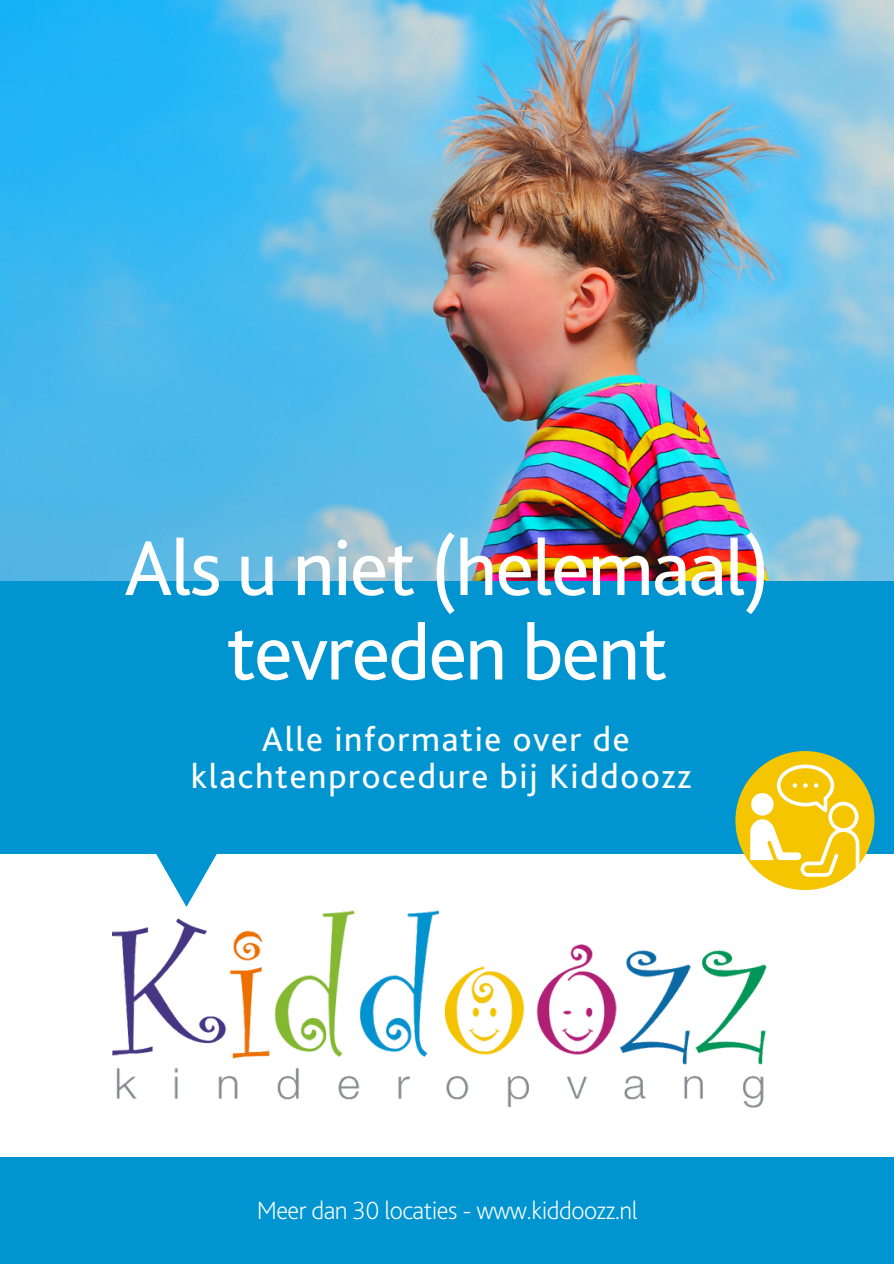
<style>
.page{position:relative;width:894px;height:1264px;background:#fff}
.page>*{position:absolute;margin:0;border:0;box-sizing:border-box;transform-origin:0 0}
.t1{font:81px/84.4px "Bliss 2";letter-spacing:-.02em;color:#fff;text-align:center}
.t2{font:35.55px/37.2px "Bliss 2";letter-spacing:.045em;color:#fff;text-align:center}
.t3{font:200 25.95px "Bliss 2";letter-spacing:-.02em;color:#fff}
</style>
<div class="page">
<img style="left:0;top:0;width:893px;height:581px">
<div style="left:0;top:1157px;width:893px;height:106px;background:#0095d1"></div>
<img style="left:112px;top:910px;width:655px;height:198px">
<div style="left:0;top:581px;width:893px;height:273px;background:#0095d1"></div>
<svg style="left:156px;top:854px;width:61px;height:53px"></svg>
<div style="left:735px;top:751px;width:139px;height:139px;background:#f4c500;border-radius:50%"></div>
<svg style="left:750px;top:764px;width:109px;height:113px"></svg>
<h1 class="t1" style="left:124px;top:526px;width:647px">Als u niet (helemaal) tevreden bent</h1>
<p class="t2" style="left:191px;top:720px;width:501px">Alle informatie over de klachtenprocedure bij Kiddoozz</p>
<p class="t3" style="left:257px;top:1195px;width:382px">Meer dan 30 locaties - www.kiddoozz.nl</p>
</div>
